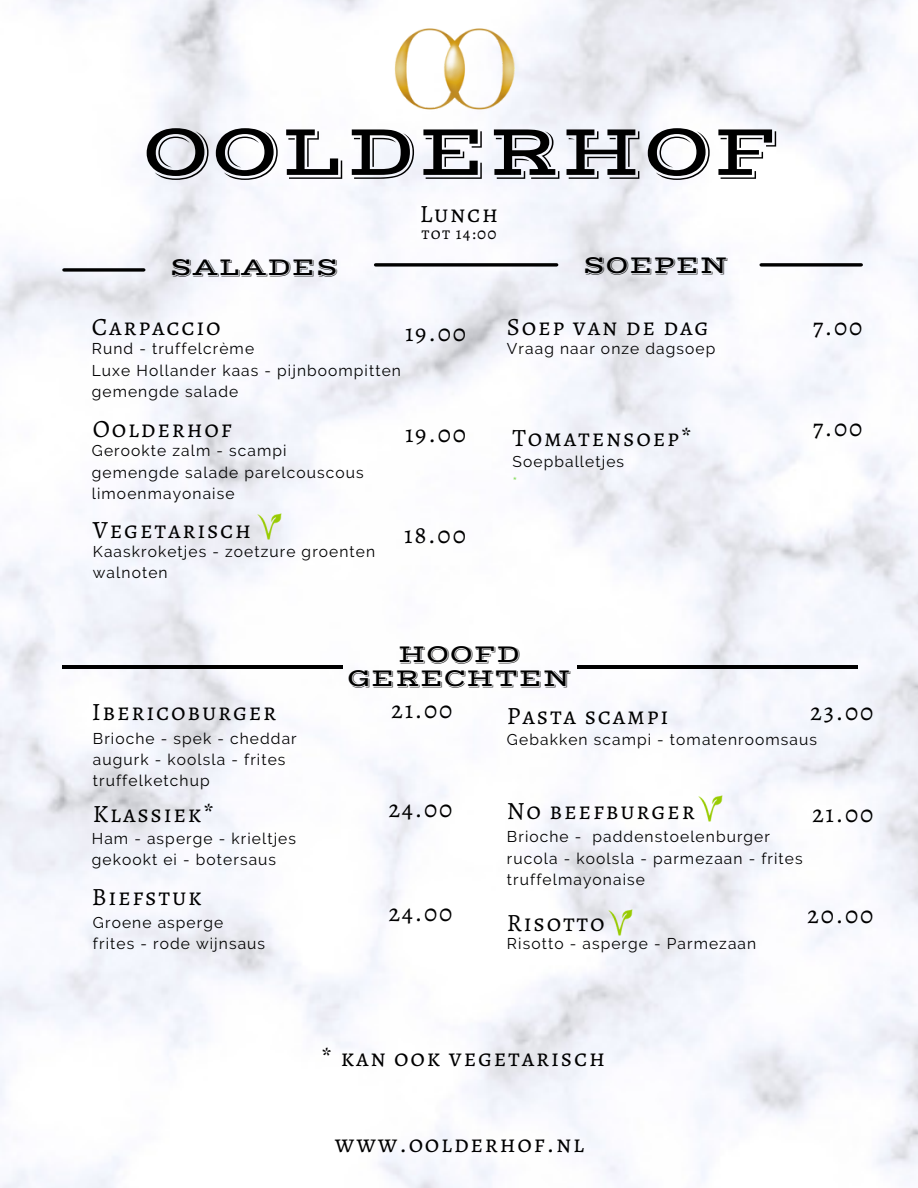
<style>
.page{position:relative;width:918px;height:1188px;background:#fff}
.page>*{position:absolute;margin:0;border:0;box-sizing:border-box;transform-origin:0 0}
.t1{font:74.7px "Vast Shadow";color:#000}
.t2{font:25.5px/24.8px "Vast Shadow";color:#000;text-align:center}
.t3{font:24.9px "Alegreya SC";letter-spacing:.07em;color:#000}
.t4{font:17.1px "Alegreya SC";letter-spacing:.07em;color:#000}
.t5{font:15.6px/21.3px "Raleway";letter-spacing:.07em;color:#000}
.t6{font:15.6px "Raleway";color:#7ed957}
</style>
<div class="page">
<img style="left:0;top:0;width:918px;height:1188px">
<img style="left:374px;top:10px;width:171px;height:108px">
<hr style="left:577px;top:666px;width:280px;height:3px;background:#000">
<hr style="left:62px;top:666px;width:280px;height:3px;background:#000">
<img style="left:679px;top:787px;width:64px;height:54px">
<img style="left:589px;top:890px;width:64px;height:64px">
<svg style="left:376px;top:263px;width:181px;height:4px"></svg>
<svg style="left:64px;top:268px;width:80px;height:4px"></svg>
<svg style="left:761px;top:263px;width:100px;height:4px"></svg>
<img style="left:238px;top:504px;width:64px;height:54px">
<h1 class="t1" style="left:143px;top:107px;width:638px">OOLDERHOF</h1>
<h3 class="t3" style="left:420px;top:196px;width:80px">Lunch</h3>
<p class="t4" style="left:422px;top:222px;width:76px">tot 14:00</p>
<h2 class="t2" style="left:170px;top:255px;width:170px">SALADES</h2>
<h2 class="t2" style="left:583px;top:254px;width:147px">SOEPEN</h2>
<h3 class="t3" style="left:92px;top:309px;width:131px">Carpaccio</h3>
<p class="t5" style="left:92px;top:338px;width:311px">Rund - truffelcrème<br>Luxe Hollander kaas - pijnboompitten gemengde salade</p>
<h3 class="t3" style="left:93px;top:412px;width:140px">Oolderhof</h3>
<p class="t5" style="left:92px;top:440px;width:273px">Gerookte zalm - scampi gemengde salade parelcouscous limoenmayonaise</p>
<h3 class="t3" style="left:93px;top:512px;width:160px">Vegetarisch</h3>
<p class="t5" style="left:93px;top:541px;width:284px">Kaaskroketjes - zoetzure groenten walnoten</p>
<h3 class="t3" style="left:405px;top:315px;width:62px">19.00</h3>
<h3 class="t3" style="left:405px;top:416px;width:62px">19.00</h3>
<h3 class="t3" style="left:404px;top:518px;width:63px">18.00</h3>
<h3 class="t3" style="left:507px;top:309px;width:203px">Soep van de dag</h3>
<p class="t5" style="left:507px;top:338px;width:210px">Vraag naar onze dagsoep</p>
<h3 class="t3" style="left:513px;top:420px;width:181px">Tomatensoep*</h3>
<p class="t5" style="left:513px;top:451px;width:113px">Soepballetjes</p>
<p class="t6" style="left:513px;top:473px;width:6px">*</p>
<h2 class="t2" style="left:347px;top:642px;width:226px">HOOFD<br>GERECHTEN</h2>
<h3 class="t3" style="left:813px;top:309px;width:51px">7.00</h3>
<h3 class="t3" style="left:813px;top:411px;width:51px">7.00</h3>
<h3 class="t3" style="left:92px;top:695px;width:186px">Ibericoburger</h3>
<p class="t5" style="left:93px;top:727px;width:205px">Brioche - spek - cheddar augurk - koolsla - frites truffelketchup</p>
<h3 class="t3" style="left:93px;top:796px;width:123px">Klassiek*</h3>
<p class="t5" style="left:92px;top:827px;width:206px">Ham - asperge - krieltjes gekookt ei - botersaus</p>
<h3 class="t3" style="left:92px;top:879px;width:111px">Biefstuk</h3>
<h3 class="t3" style="left:391px;top:693px;width:63px">21.00</h3>
<h3 class="t3" style="left:388px;top:791px;width:66px">24.00</h3>
<h3 class="t3" style="left:507px;top:699px;width:163px">Pasta scampi</h3>
<h3 class="t3" style="left:810px;top:695px;width:65px">23.00</h3>
<p class="t5" style="left:507px;top:728px;width:312px">Gebakken scampi - tomatenroomsaus</p>
<h3 class="t3" style="left:507px;top:793px;width:189px">No beefburger</h3>
<p class="t5" style="left:507px;top:826px;width:297px">Brioche - paddenstoelenburger rucola - koolsla - parmezaan - frites truffelmayonaise</p>
<h3 class="t3" style="left:812px;top:796px;width:63px">21.00</h3>
<h3 class="t3" style="left:388px;top:895px;width:66px">24.00</h3>
<p class="t5" style="left:93px;top:912px;width:132px">Groene asperge</p>
<h3 class="t3" style="left:507px;top:905px;width:99px">Risotto</h3>
<p class="t5" style="left:93px;top:933px;width:174px">frites - rode wijnsaus</p>
<p class="t5" style="left:507px;top:933px;width:251px">Risotto - asperge - Parmezaan</p>
<h3 class="t3" style="left:321px;top:1041px;width:285px">* kan ook vegetarisch</h3>
<h3 class="t3" style="left:335px;top:1127px;width:251px">www.oolderhof.nl</h3>
<h3 class="t3" style="left:807px;top:898px;width:68px">20.00</h3>
</div>
